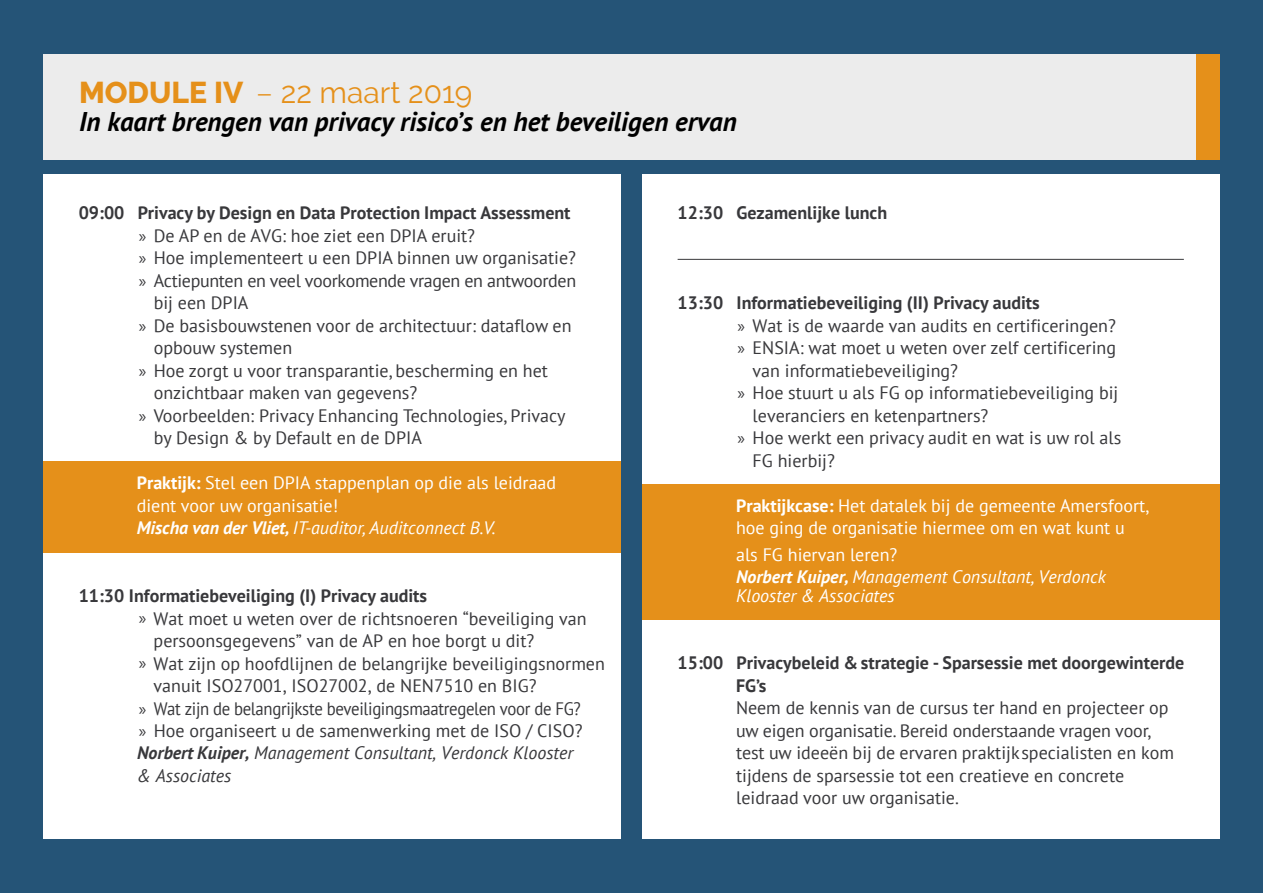
<style>
.page{position:relative;width:1263px;height:893px;background:#255477}
.page>*{position:absolute;margin:0;border:0;box-sizing:border-box;transform-origin:0 0}
.t1{font:30px "Raleway";color:#e5901a}
.t2{font:italic 700 27px "PT Sans";color:#000}
.t3{font:18px/22.4px "PT Sans";color:#38383b}
.t4{font:18px/22.5px "PT Sans";color:#fff}
.t5{font:700 18px/22.5px "PT Sans";color:#38383b}
.t6{font:italic 18px/22.5px "PT Sans";color:#fff}
.t7{font:18px "PT Sans";letter-spacing:-.02em;color:#38383b}
.s1{font-weight:800}
.s2{font-weight:300}
.s3{font-family:"Myriad Pro"}
.s4{font-weight:700}
.s5{font-weight:700;font-style:italic}
.s6{font-style:italic}
.s7{font-style:normal}
</style>
<div class="page">
<div style="left:44px;top:54px;width:1151px;height:105px;background:#ececec"></div>
<div style="left:1195px;top:54px;width:24px;height:105px;background:#e5901a"></div>
<div style="left:642px;top:174px;width:577px;height:665px;background:#fff"></div>
<div style="left:44px;top:174px;width:577px;height:665px;background:#fff"></div>
<div style="left:44px;top:461px;width:577px;height:91px;background:#e5901a"></div>
<div style="left:642px;top:484px;width:577px;height:135px;background:#e5901a"></div>
<hr style="left:678px;top:259px;width:506px;height:1px;background:#38383b">
<h1 class="t1" style="left:79px;top:75px;width:395px"><span class="s1">MODULE IV</span> <span class="s2">–</span> 22 maart 2019</h1>
<h2 class="t2" style="left:79px;top:103px;width:659px">In kaart brengen van privacy risico’s en het beveiligen ervan</h2>
<p class="t5" style="left:79px;top:201px;width:493px">09:00 Privacy by Design en Data Protection Impact Assessment</p>
<p class="t3" style="left:139px;top:224px;width:338px"><span class="s3">»</span> De AP en de AVG: hoe ziet een DPIA eruit?</p>
<p class="t3" style="left:139px;top:246px;width:439px"><span class="s3">»</span> Hoe implementeert u een DPIA binnen uw organisatie?</p>
<p class="t7" style="left:139px;top:269px;width:439px"><span class="s3">»</span> Actiepunten en veel voorkomende vragen en antwoorden</p>
<p class="t3" style="left:154px;top:291px;width:96px">bij een DPIA</p>
<p class="t3" style="left:139px;top:314px;width:434px"><span class="s3">»</span> De basisbouwstenen voor de architectuur: dataflow en</p>
<p class="t3" style="left:154px;top:336px;width:140px">opbouw systemen</p>
<p class="t3" style="left:139px;top:359px;width:411px"><span class="s3">»</span> Hoe zorgt u voor transparantie, bescherming en het</p>
<p class="t3" style="left:154px;top:381px;width:265px">onzichtbaar maken van gegevens?</p>
<p class="t3" style="left:139px;top:404px;width:428px"><span class="s3">»</span> Voorbeelden: Privacy Enhancing Technologies, Privacy</p>
<p class="t3" style="left:154px;top:426px;width:270px">by Design &amp; by Default en de DPIA</p>
<p class="t4" style="left:137px;top:471px;width:421px"><span class="s4">Praktijk:</span> Stel een DPIA stappenplan op die als leidraad dient voor uw organisatie!<br><span class="s5">Mischa van der Vliet,</span> <span class="s6">IT-auditor, Auditconnect B.V.</span></p>
<p class="t3" style="left:139px;top:584px;width:449px;line-height:22.8px;text-indent:-60px"><span class="s4">11:30 Informatiebeveiliging (I) Privacy audits<br></span><span class="s3">»</span> Wat moet u weten over de richtsnoeren “beveiliging van</p>
<p class="t3" style="left:139px;top:652px;width:468px"><span class="s3">»</span> Wat zijn op hoofdlijnen de belangrijke beveiligingsnormen</p>
<p class="t3" style="left:154px;top:629px;width:382px">persoonsgegevens” van de AP en hoe borgt u dit?</p>
<p class="t3" style="left:137px;top:675px;width:447px;text-indent:16px">vanuit ISO27001, ISO27002, de NEN7510 en BIG?<br><span class="s3">»</span> Wat zijn de belangrijkste beveiligingsmaatregelen voor de FG? <span class="s3">»</span> Hoe organiseert u de samenwerking met de ISO / CISO?<br><span class="s5">Norbert Kuiper,</span> <span class="s6">Management Consultant, Verdonck Klooster &amp; Associates</span></p>
<p class="t5" style="left:678px;top:201px;width:211px">12:30 Gezamenlijke lunch</p>
<p class="t5" style="left:678px;top:291px;width:364px">13:30 Informatiebeveiliging (II) Privacy audits</p>
<p class="t3" style="left:738px;top:314px;width:380px"><span class="s3">»</span> Wat is de waarde van audits en certificeringen?</p>
<p class="t3" style="left:738px;top:336px;width:380px"><span class="s3">»</span> ENSIA: wat moet u weten over zelf certificering</p>
<p class="t3" style="left:753px;top:359px;width:207px">van informatiebeveiliging?</p>
<p class="t3" style="left:738px;top:381px;width:382px"><span class="s3">»</span> Hoe stuurt u als FG op informatiebeveiliging bij</p>
<p class="t3" style="left:753px;top:404px;width:237px">leveranciers en ketenpartners?</p>
<p class="t3" style="left:738px;top:426px;width:385px"><span class="s3">»</span> Hoe werkt een privacy audit en wat is uw rol als</p>
<p class="t3" style="left:753px;top:449px;width:84px">FG hierbij?</p>
<p class="t4" style="left:736px;top:494px;width:414px"><span class="s4">Praktijkcase:</span> Het datalek bij de gemeente Amersfoort, hoe ging de organisatie hiermee om en wat kunt u</p>
<p class="t6" style="left:736px;top:543px;width:371px"><span class="s7">als FG hiervan leren?<br></span><span class="s4">Norbert Kuiper,</span> Management Consultant, Verdonck</p>
<p class="t6" style="left:736px;top:584px;width:160px">Klooster &amp; Associates</p>
<p class="t5" style="left:736px;top:651px;width:450px;text-indent:-58px">15:00 Privacybeleid &amp; strategie - Sparsessie met doorgewinterde<br>FG’s</p>
<p class="t3" style="left:736px;top:696px;width:439px">Neem de kennis van de cursus ter hand en projecteer op uw eigen organisatie. Bereid onderstaande vragen voor, test uw ideeën bij de ervaren praktijkspecialisten en kom tijdens de sparsessie tot een creatieve en concrete leidraad voor uw organisatie.</p>
</div>
